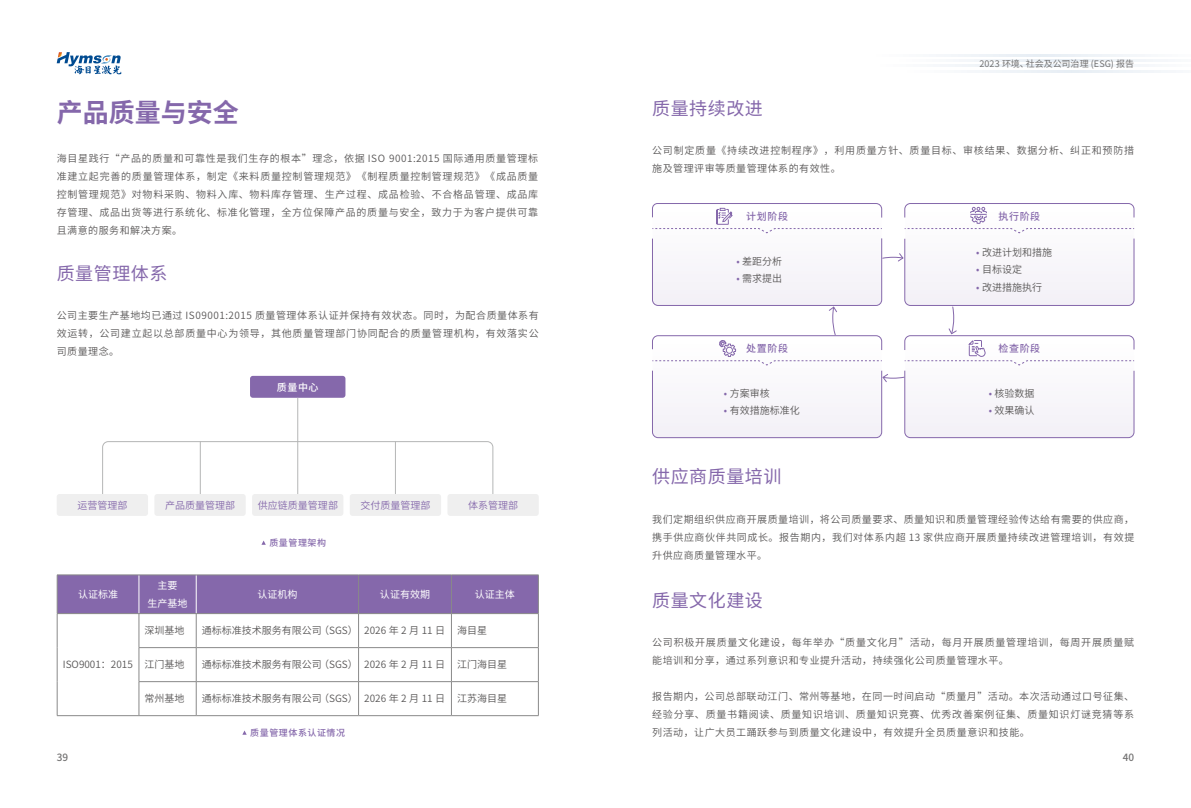
<style>
.page{position:relative;width:1191px;height:808px;background:#fff}
.page>*{position:absolute;margin:0;border:0;box-sizing:border-box;transform-origin:0 0}
.t1{font:700 26px "Source Han Sans CN";color:#8568ab}
.t2{font:18px "Source Han Sans CN";letter-spacing:.03em;color:#8568ab}
.t3{font:10px/18px "Source Han Sans CN";letter-spacing:.05em;color:#595757;text-align:justify}
.t4{font:10px/18px "Source Han Sans CN";letter-spacing:.075em;color:#595757}
.t5{font:10px "Source Han Sans CN";color:#595757}
.t6{font:10px "Source Han Sans CN";color:#8568ab}
.t7{font:10px/17.3px "Source Han Sans CN";color:#fff;text-align:center}
.t8{font:500 10px "Source Han Sans CN";letter-spacing:.06em;color:#8568ab}
.t9{font:500 10px "Source Han Sans CN";color:#727171}
.t10{font:500 10px "Source Han Sans CN";color:#fff}
.t11{font:9px "Source Han Sans CN";letter-spacing:.005em;color:#727171}
.t12{font:500 9px "Source Han Sans CN";letter-spacing:.06em;color:#8568ab}
.s1{color:#8568ab}
</style>
<div class="page">
<hr style="left:869px;top:54px;width:322px;height:2px;background:#004b91">
<hr style="left:893px;top:59px;width:298px;height:3px;background:#004b91">
<hr style="left:873px;top:65px;width:318px;height:2px;background:#004b91">
<hr style="left:901px;top:70px;width:290px;height:2px;background:#004b91">
<svg style="left:57px;top:52px;width:64px;height:22px"></svg>
<div style="left:58px;top:576px;width:480px;height:37px;background:#8568ab"></div>
<hr style="left:139px;top:575px;width:1px;height:38px;background:#fff">
<hr style="left:196px;top:575px;width:1px;height:38px;background:#fff">
<hr style="left:57px;top:575px;width:82px;height:1px;background:#898989">
<hr style="left:57px;top:575px;width:1px;height:38px;background:#898989">
<hr style="left:139px;top:575px;width:57px;height:1px;background:#898989">
<hr style="left:196px;top:575px;width:162px;height:1px;background:#898989">
<hr style="left:358px;top:575px;width:93px;height:1px;background:#898989">
<hr style="left:358px;top:575px;width:1px;height:38px;background:#898989">
<hr style="left:451px;top:575px;width:87px;height:1px;background:#898989">
<hr style="left:451px;top:575px;width:1px;height:38px;background:#898989">
<hr style="left:538px;top:575px;width:1px;height:38px;background:#898989">
<hr style="left:57px;top:613px;width:82px;height:1px;background:#898989">
<hr style="left:139px;top:613px;width:57px;height:1px;background:#898989">
<hr style="left:196px;top:613px;width:162px;height:1px;background:#898989">
<hr style="left:358px;top:613px;width:93px;height:1px;background:#898989">
<hr style="left:451px;top:613px;width:87px;height:1px;background:#898989">
<hr style="left:57px;top:614px;width:1px;height:34px;background:#898989">
<hr style="left:139px;top:614px;width:1px;height:33px;background:#898989">
<hr style="left:196px;top:614px;width:1px;height:33px;background:#898989">
<hr style="left:358px;top:614px;width:1px;height:33px;background:#898989">
<hr style="left:451px;top:614px;width:1px;height:33px;background:#898989">
<hr style="left:538px;top:614px;width:1px;height:33px;background:#898989">
<hr style="left:57px;top:648px;width:1px;height:34px;background:#898989">
<hr style="left:139px;top:647px;width:57px;height:1px;background:#898989">
<hr style="left:139px;top:648px;width:1px;height:33px;background:#898989">
<hr style="left:196px;top:647px;width:162px;height:1px;background:#898989">
<hr style="left:196px;top:648px;width:1px;height:33px;background:#898989">
<hr style="left:358px;top:647px;width:93px;height:1px;background:#898989">
<hr style="left:358px;top:648px;width:1px;height:33px;background:#898989">
<hr style="left:451px;top:647px;width:87px;height:1px;background:#898989">
<hr style="left:451px;top:648px;width:1px;height:33px;background:#898989">
<hr style="left:538px;top:648px;width:1px;height:33px;background:#898989">
<hr style="left:57px;top:682px;width:1px;height:33px;background:#898989">
<hr style="left:139px;top:681px;width:57px;height:1px;background:#898989">
<hr style="left:139px;top:682px;width:1px;height:33px;background:#898989">
<hr style="left:196px;top:681px;width:162px;height:1px;background:#898989">
<hr style="left:196px;top:682px;width:1px;height:33px;background:#898989">
<hr style="left:358px;top:681px;width:93px;height:1px;background:#898989">
<hr style="left:358px;top:682px;width:1px;height:33px;background:#898989">
<hr style="left:451px;top:681px;width:87px;height:1px;background:#898989">
<hr style="left:451px;top:682px;width:1px;height:33px;background:#898989">
<hr style="left:538px;top:682px;width:1px;height:33px;background:#898989">
<hr style="left:57px;top:715px;width:82px;height:1px;background:#898989">
<hr style="left:139px;top:715px;width:57px;height:1px;background:#898989">
<hr style="left:196px;top:715px;width:162px;height:1px;background:#898989">
<hr style="left:358px;top:715px;width:93px;height:1px;background:#898989">
<hr style="left:451px;top:715px;width:87px;height:1px;background:#898989">
<div style="left:250px;top:376px;width:95px;height:22px;background:#8568ab;border-radius:3px"></div>
<div style="left:252px;top:494px;width:91px;height:22px;background:#efefef;border-radius:3px"></div>
<div style="left:154px;top:494px;width:92px;height:22px;background:#efefef;border-radius:3px"></div>
<div style="left:447px;top:494px;width:92px;height:22px;background:#efefef;border-radius:3px"></div>
<div style="left:57px;top:494px;width:91px;height:22px;background:#efefef;border-radius:3px"></div>
<div style="left:350px;top:494px;width:91px;height:22px;background:#efefef;border-radius:3px"></div>
<svg style="left:102px;top:441px;width:391px;height:53px"></svg>
<hr style="left:297px;top:398px;width:1px;height:96px;background:#b5b6b6">
<hr style="left:200px;top:441px;width:1px;height:53px;background:#b5b6b6">
<hr style="left:395px;top:441px;width:1px;height:53px;background:#b5b6b6">
<svg style="left:652px;top:203px;width:482px;height:235px"></svg>
<svg style="left:261px;top:540px;width:5px;height:5px"></svg>
<svg style="left:242px;top:730px;width:5px;height:5px"></svg>
<h1 class="t1" style="left:57px;top:98px;width:183px">产品质量与安全</h1>
<p class="t3" style="left:57px;top:150px;width:483px">海目星践行“产品的质量和可靠性是我们生存的根本”理念，依据 ISO 9001:2015 国际通用质量管理标准建立起完善的质量管理体系，制定《来料质量控制管理规范》《制程质量控制管理规范》《成品质量控制管理规范》对物料采购、物料入库、物料库存管理、生产过程、成品检验、不合格品管理、成品库存管理、成品出货等进行系统化、标准化管理，全方位保障产品的质量与安全，致力于为客户提供可靠且满意的服务和解决方案。</p>
<h2 class="t2" style="left:57px;top:263px;width:112px">质量管理体系</h2>
<p class="t3" style="left:57px;top:307px;width:483px">公司主要生产基地均已通过 IS09001:2015 质量管理体系认证并保持有效状态。同时，为配合质量体系有效运转，公司建立起以总部质量中心为领导，其他质量管理部门协同配合的质量管理机构，有效落实公司质量理念。</p>
<p class="t10" style="left:277px;top:381px;width:43px">质量中心</p>
<p class="t6" style="left:77px;top:499px;width:51px">运营管理部</p>
<p class="t6" style="left:165px;top:499px;width:71px">产品质量管理部</p>
<p class="t6" style="left:258px;top:499px;width:81px">供应链质量管理部</p>
<p class="t6" style="left:360px;top:499px;width:71px">交付质量管理部</p>
<p class="t6" style="left:468px;top:499px;width:52px">体系管理部</p>
<p class="t12" style="left:269px;top:538px;width:58px">质量管理架构</p>
<p class="t7" style="left:78px;top:586px;width:41px">认证标准</p>
<p class="t7" style="left:148px;top:577px;width:41px">主要<br>生产基地</p>
<p class="t7" style="left:257px;top:586px;width:41px">认证机构</p>
<p class="t7" style="left:380px;top:586px;width:51px">认证有效期</p>
<p class="t7" style="left:475px;top:586px;width:41px">认证主体</p>
<p class="t5" style="left:63px;top:659px;width:72px">ISO9001：2015</p>
<p class="t3" style="left:145px;top:622px;width:41px">深圳基地</p>
<p class="t5" style="left:202px;top:625px;width:287px">通标标准技术服务有限公司（SGS） 2026 年 2 月 11 日 海目星</p>
<p class="t3" style="left:145px;top:656px;width:41px">江门基地</p>
<p class="t5" style="left:202px;top:659px;width:307px">通标标准技术服务有限公司（SGS） 2026 年 2 月 11 日 江门海目星</p>
<p class="t3" style="left:145px;top:690px;width:41px">常州基地</p>
<p class="t5" style="left:202px;top:693px;width:307px">通标标准技术服务有限公司（SGS） 2026 年 2 月 11 日 江苏海目星</p>
<h2 class="t2" style="left:652px;top:98px;width:112px">质量持续改进</h2>
<p class="t11" style="left:979px;top:58px;width:156px">2023 环境、社会及公司治理 (ESG) 报告</p>
<p class="t4" style="left:652px;top:142px;width:483px">公司制定质量《持续改进控制程序》，利用质量方针、质量目标、审核结果、数据分析、纠正和预防措施及管理评审等质量管理体系的有效性。</p>
<p class="t8" style="left:746px;top:211px;width:43px">计划阶段</p>
<p class="t3" style="left:736px;top:252px;width:47px"><span class="s1">•</span> 差距分析</p>
<p class="t3" style="left:736px;top:269px;width:47px"><span class="s1">•</span> 需求提出</p>
<p class="t8" style="left:746px;top:343px;width:43px">处置阶段</p>
<p class="t3" style="left:724px;top:384px;width:47px"><span class="s1">•</span> 方案审核</p>
<p class="t5" style="left:724px;top:405px;width:77px"><span class="s1">•</span> 有效措施标准化</p>
<h2 class="t2" style="left:652px;top:467px;width:131px">供应商质量培训</h2>
<p class="t8" style="left:998px;top:211px;width:43px">执行阶段</p>
<p class="t5" style="left:976px;top:247px;width:77px"><span class="s1">•</span> 改进计划和措施</p>
<p class="t3" style="left:976px;top:261px;width:47px"><span class="s1">•</span> 目标设定</p>
<p class="t3" style="left:976px;top:278px;width:67px"><span class="s1">•</span> 改进措施执行</p>
<p class="t8" style="left:998px;top:343px;width:43px">检查阶段</p>
<p class="t3" style="left:988px;top:384px;width:47px"><span class="s1">•</span> 核验数据</p>
<p class="t3" style="left:988px;top:402px;width:47px"><span class="s1">•</span> 效果确认</p>
<p class="t3" style="left:652px;top:510px;width:484px">我们定期组织供应商开展质量培训，将公司质量要求、质量知识和质量管理经验传达给有需要的供应商，携手供应商伙伴共同成长。报告期内，我们对体系内超 13 家供应商开展质量持续改进管理培训，有效提升供应商质量管理水平。</p>
<h2 class="t2" style="left:652px;top:590px;width:112px">质量文化建设</h2>
<p class="t4" style="left:652px;top:633px;width:483px">公司积极开展质量文化建设，每年举办“质量文化月”活动，每月开展质量管理培训，每周开展质量赋能培训和分享，通过系列意识和专业提升活动，持续强化公司质量管理水平。</p>
<p class="t4" style="left:652px;top:687px;width:483px">报告期内，公司总部联动江门、常州等基地，在同一时间启动“质量月”活动。本次活动通过口号征集、经验分享、质量书籍阅读、质量知识培训、质量知识竞赛、优秀改善案例征集、质量知识灯谜竞猜等系</p>
<p class="t12" style="left:250px;top:728px;width:96px">质量管理体系认证情况</p>
<p class="t3" style="left:652px;top:723px;width:379px">列活动，让广大员工踊跃参与到质量文化建设中，有效提升全员质量意识和技能。</p>
<p class="t9" style="left:57px;top:752px;width:13px">39</p>
<p class="t9" style="left:1122px;top:752px;width:13px">40</p>
</div>
